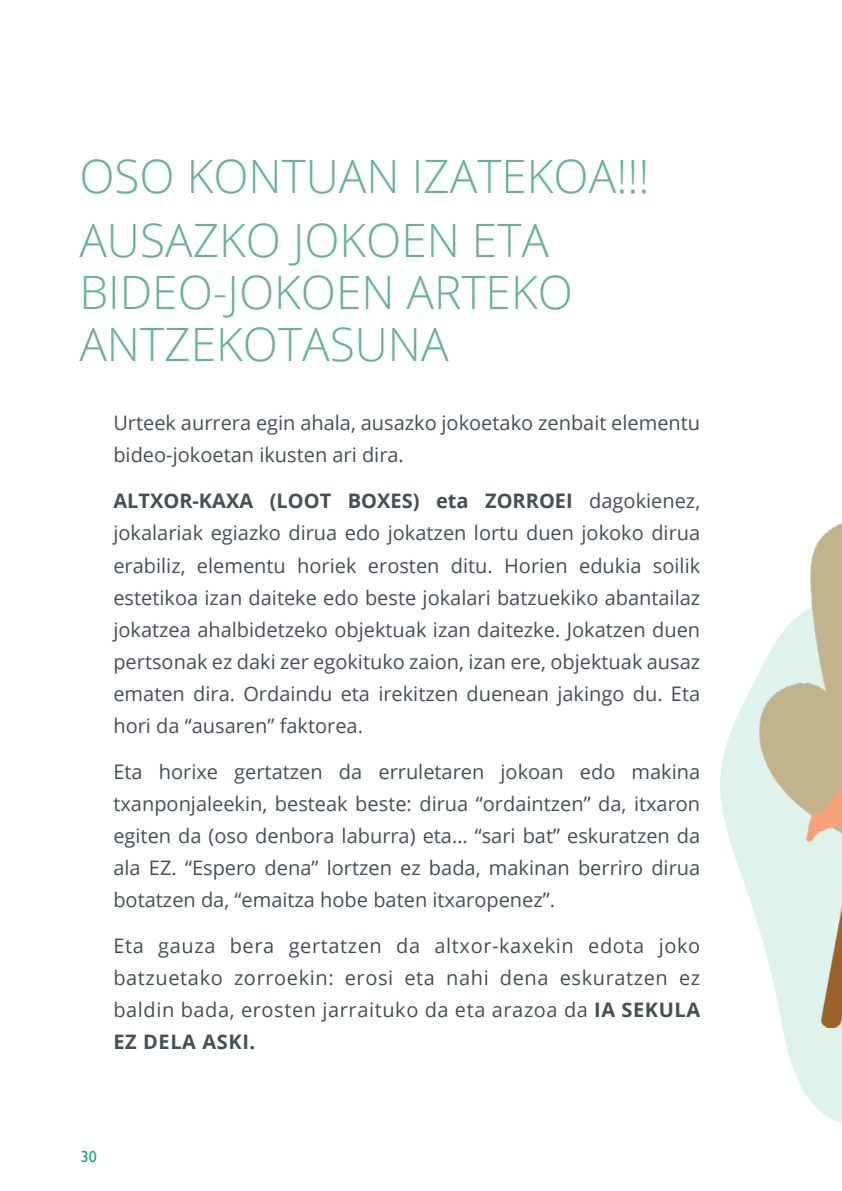
<style>
.page{position:relative;width:842px;height:1191px;background:#fff}
.page>*{position:absolute;margin:0;border:0;box-sizing:border-box;transform-origin:0 0}
.t1{font:300 46px/63.4px "Open Sans";color:#67b391}
.t2{font:20px/32px "Open Sans";color:#455055;text-align:justify}
.t3{font:16px "Gill Sans";color:#1fa177}
.s1{font-weight:700}
</style>
<div class="page">
<svg style="left:720px;top:671px;width:122px;height:452px"></svg>
<img style="left:760px;top:523px;width:82px;height:504px">
<h1 class="t1" style="left:79px;top:144px;width:572px">OSO KONTUAN IZATEKOA!!!<br>AUSAZKO JOKOEN ETA</h1>
<h1 class="t1" style="left:79px;top:265px;width:495px;line-height:52px">BIDEO-JOKOEN ARTEKO<br>ANTZEKOTASUNA</h1>
<p class="t2" style="left:113px;top:406px;width:588px">Urteek aurrera egin ahala, ausazko jokoetako zenbait elementu bideo-jokoetan ikusten ari dira.</p>
<p class="t2" style="left:113px;top:485px;width:588px"><span class="s1">ALTXOR-KAXA (LOOT BOXES) eta ZORROEI</span> dagokienez, jokalariak egiazko dirua edo jokatzen lortu duen jokoko dirua erabiliz, elementu horiek erosten ditu. Horien edukia soilik estetikoa izan daiteke edo beste jokalari batzuekiko abantailaz jokatzea ahalbidetzeko objektuak izan daitezke. Jokatzen duen pertsonak ez daki zer egokituko zaion, izan ere, objektuak ausaz ematen dira. Ordaindu eta irekitzen duenean jakingo du. Eta hori da “ausaren” faktorea.</p>
<p class="t2" style="left:113px;top:755px;width:588px">Eta horixe gertatzen da erruletaren jokoan edo makina txanponjaleekin, besteak beste: dirua “ordaintzen” da, itxaron egiten da (oso denbora laburra) eta… “sari bat” eskuratzen da ala EZ. “Espero dena” lortzen ez bada, makinan berriro dirua botatzen da, “emaitza hobe baten itxaropenez”.</p>
<p class="t2" style="left:113px;top:929px;width:588px">Eta gauza bera gertatzen da altxor-kaxekin edota joko batzuetako zorroekin: erosi eta nahi dena eskuratzen ez baldin bada, erosten jarraituko da eta arazoa da <span class="s1">IA SEKULA EZ DELA ASKI.</span></p>
<p class="t3" style="left:81px;top:1146px;width:17px">30</p>
</div>
